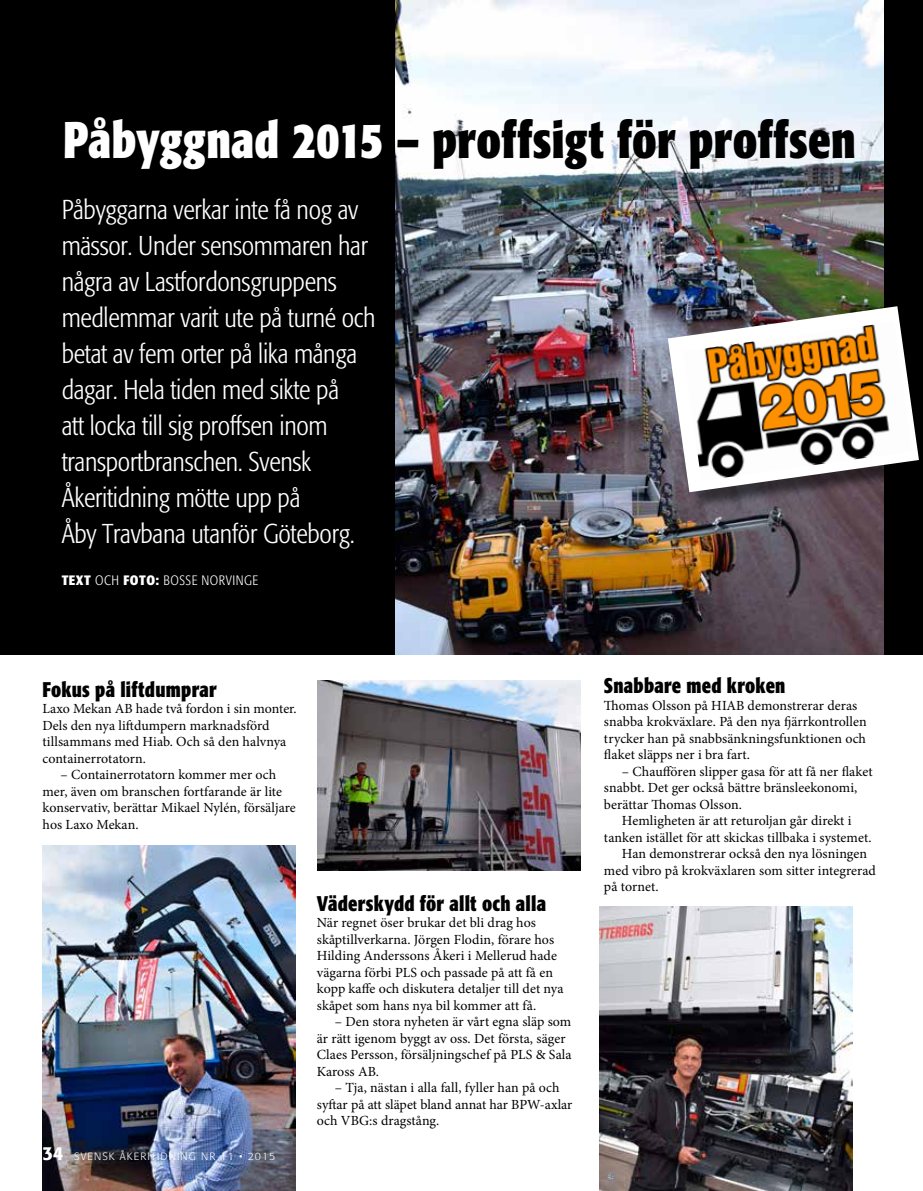
<style>
.page{position:relative;width:923px;height:1191px;background:#fff}
.page>*{position:absolute;margin:0;border:0;box-sizing:border-box;transform-origin:0 0}
.t1{font:700 51px "Formata OT Condenced";letter-spacing:.005em;color:#000;scale:.93 1}
.t2{font:300 27px/36px "Formata OT Condenced";letter-spacing:-.01em;color:#fff}
.t3{font:700 21px "Formata OT Condenced";letter-spacing:.01em;color:#000;scale:.93 1}
.t4{font:13.95px/16.5px "Minion Pro";color:#000}
.t5{font:300 13.5px "Formata OT Condenced";letter-spacing:.04em;color:#fff}
.t6{font:300 10.5px "Formata OT";letter-spacing:.1em;color:#fff}
.s1{color:#fff}
.s2{font-weight:700}
.s3{font-weight:500;font-size:18.75px}
</style>
<div class="page">
<div style="left:0;top:0;width:923px;height:654px;background:#000"></div>
<img style="left:395px;top:0;width:489px;height:654px">
<img style="left:318px;top:680px;width:262px;height:190px">
<img style="left:600px;top:906px;width:252px;height:285px">
<img style="left:43px;top:845px;width:252px;height:346px">
<div style="left:670px;top:309px;width:253px;height:201px;background:#000;opacity:.55"></div>
<img style="left:668px;top:306px;width:251px;height:186px">
<img style="left:683px;top:322px;width:229px;height:159px">
<h1 class="t1" style="left:63px;top:108px;width:854px"><span class="s1">Påbyggnad 2015</span> – proffsigt för proffsen</h1>
<p class="t2" style="left:62px;top:192px;width:315px">Påbyggarna verkar inte få nog av mässor. Under sensommaren har några av Lastfordonsgruppens medlemmar varit ute på turné och betat av fem orter på lika många dagar. Hela tiden med sikte på<br>att locka till sig proffsen inom transportbranschen. Svensk<br>Åkeritidning mötte upp på<br>Åby Travbana utanför Göteborg.</p>
<p class="t5" style="left:62px;top:573px;width:198px"><span class="s2">TEXT</span> OCH <span class="s2">FOTO:</span> BOSSE NORVINGE</p>
<h3 class="t3" style="left:43px;top:676px;width:189px">Fokus på liftdumprar</h3>
<p class="t4" style="left:43px;top:700px;width:256px">Laxo Mekan AB hade två fordon i sin monter.<br>Dels den nya liftdumpern marknadsförd tillsammans med Hiab. Och så den halvnya containerrotatorn.</p>
<p class="t4" style="left:43px;top:766px;width:255px;text-indent:18px">– Containerrotatorn kommer mer och mer, även om branschen fortfarande är lite konservativ, berättar Mikael Nylén, försäljare hos Laxo Mekan.</p>
<p class="t6" style="left:43px;top:1150px;width:234px"><span class="s3">34</span> SVENSK ÅKERITIDNING NR 11 • 2015</p>
<h3 class="t3" style="left:317px;top:890px;width:248px">Väderskydd för allt och alla</h3>
<p class="t4" style="left:317px;top:914px;width:248px">När regnet öser brukar det bli drag hos skåptillverkarna. Jörgen Flodin, förare hos Hilding Anderssons Åkeri i Mellerud hade vägarna förbi PLS och passade på att få en kopp kaffe och diskutera detaljer till det nya skåpet som hans nya bil kommer att få.</p>
<p class="t4" style="left:317px;top:1013px;width:256px;text-indent:18px">– Den stora nyheten är vårt egna släp som är rätt igenom byggt av oss. Det första, säger Claes Persson, försäljningschef på PLS &amp; Sala Kaross AB.</p>
<p class="t4" style="left:317px;top:1079px;width:257px;text-indent:18px">– Tja, nästan i alla fall, fyller han på och syftar på att släpet bland annat har BPW-axlar och VBG:s dragstång.</p>
<h3 class="t3" style="left:604px;top:673px;width:197px">Snabbare med kroken</h3>
<p class="t4" style="left:604px;top:697px;width:264px">Thomas Olsson på HIAB demonstrerar deras snabba krokväxlare. På den nya fjärrkontrollen trycker han på snabbsänkningsfunktionen och flaket släpps ner i bra fart.</p>
<p class="t4" style="left:622px;top:763px;width:252px">– Chauffören slipper gasa för att få ner flaket</p>
<p class="t4" style="left:604px;top:779px;width:255px">snabbt. Det ger också bättre bränsleekonomi,</p>
<p class="t4" style="left:604px;top:796px;width:139px">berättar Thomas Olsson.</p>
<p class="t4" style="left:622px;top:812px;width:231px">Hemligheten är att returoljan går direkt i</p>
<p class="t4" style="left:604px;top:829px;width:269px">tanken istället för att skickas tillbaka i systemet.</p>
<p class="t4" style="left:622px;top:845px;width:247px">Han demonstrerar också den nya lösningen</p>
<p class="t4" style="left:604px;top:862px;width:273px">med vibro på krokväxlaren som sitter integrerad</p>
<p class="t4" style="left:604px;top:878px;width:56px">på tornet.</p>
</div>
